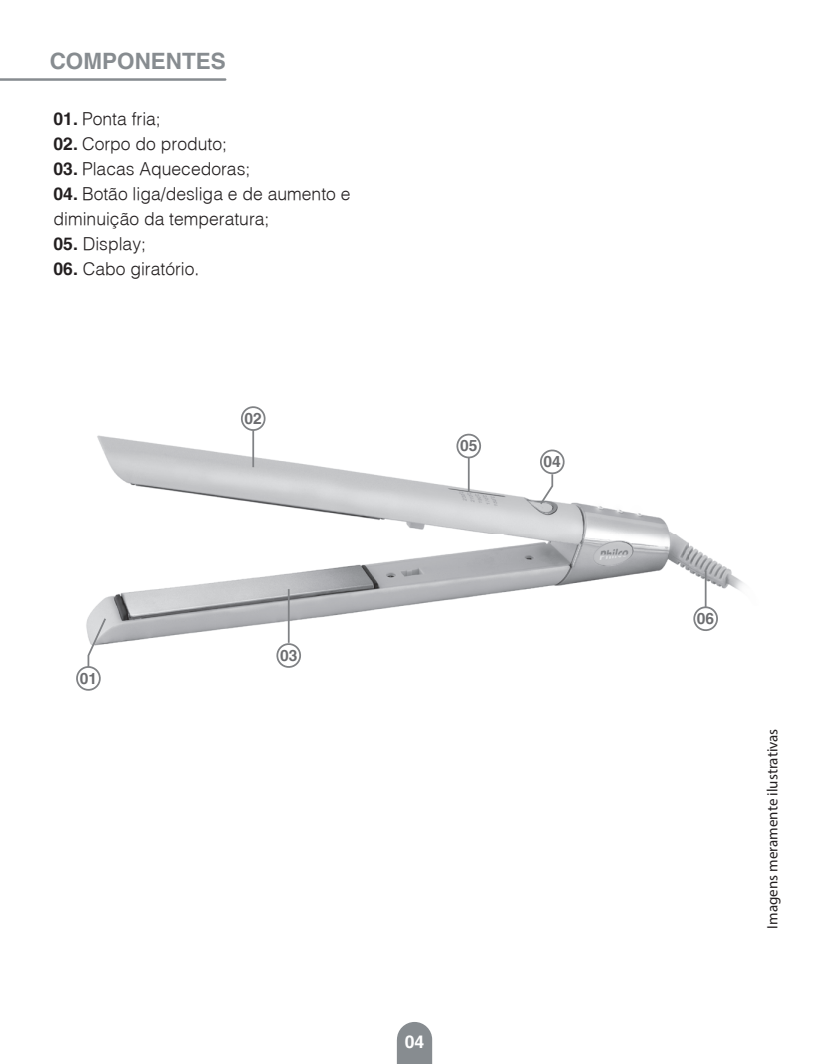
<style>
.page{position:relative;width:815px;height:1064px;background:#fff}
.page>*{position:absolute;margin:0;border:0;box-sizing:border-box;transform-origin:0 0}
.t1{font:700 22.5px "Helvetica";color:#878c90}
.t2{font:300 17.5px/25px "Helvetica";color:#231f20}
.t3{font:700 17.5px "Helvetica";color:#fff}
.t4{font:700 15.5px "Helvetica";color:#6c6d70}
.t5{font:15px "Myriad Pro";color:#231f20}
.s1{font-weight:700}
</style>
<div class="page">
<img style="left:89px;top:433px;width:655px;height:211px">
<svg style="left:397px;top:1022px;width:35px;height:41px"></svg>
<hr style="left:0;top:78px;width:225px;height:3px;background:#878c90">
<svg style="left:276px;top:640px;width:28px;height:28px"></svg>
<svg style="left:241px;top:406px;width:25px;height:27px"></svg>
<svg style="left:456px;top:433px;width:28px;height:28px"></svg>
<svg style="left:693px;top:603px;width:28px;height:30px"></svg>
<hr style="left:252px;top:430px;width:2px;height:37px;background:#808285">
<hr style="left:468px;top:457px;width:2px;height:34px;background:#808285">
<svg style="left:538px;top:446px;width:29px;height:60px"></svg>
<svg style="left:76px;top:616px;width:32px;height:75px"></svg>
<hr style="left:288px;top:589px;width:2px;height:53px;background:#808285">
<hr style="left:705px;top:570px;width:2px;height:37px;background:#808285">
<p class="t1" style="left:50px;top:48px;width:178px">COMPONENTES</p>
<p class="t2" style="left:54px;top:106px;width:109px"><span class="s1">01.</span> Ponta fria;</p>
<p class="t2" style="left:54px;top:131px;width:175px"><span class="s1">02.</span> Corpo do produto;</p>
<p class="t2" style="left:54px;top:156px;width:198px"><span class="s1">03.</span> Placas Aquecedoras;</p>
<p class="t2" style="left:54px;top:181px;width:298px"><span class="s1">04.</span> Botão liga/desliga e de aumento e diminuição da temperatura;</p>
<p class="t2" style="left:54px;top:231px;width:94px"><span class="s1">05.</span> Display;</p>
<p class="t2" style="left:54px;top:256px;width:147px"><span class="s1">06.</span> Cabo giratório.</p>
<p class="t4" style="left:80px;top:668px;width:19px">01</p>
<p class="t4" style="left:245px;top:409px;width:19px">02</p>
<p class="t4" style="left:280px;top:645px;width:19px">03</p>
<p class="t4" style="left:460px;top:436px;width:19px">05</p>
<p class="t4" style="left:544px;top:452px;width:19px">04</p>
<p class="t3" style="left:405px;top:1031px;width:21px">04</p>
<p class="t4" style="left:697px;top:609px;width:19px">06</p>
<p class="t5" style="left:763px;top:928px;width:201px;rotate:-90deg">Imagens meramente ilustrativas</p>
</div>
